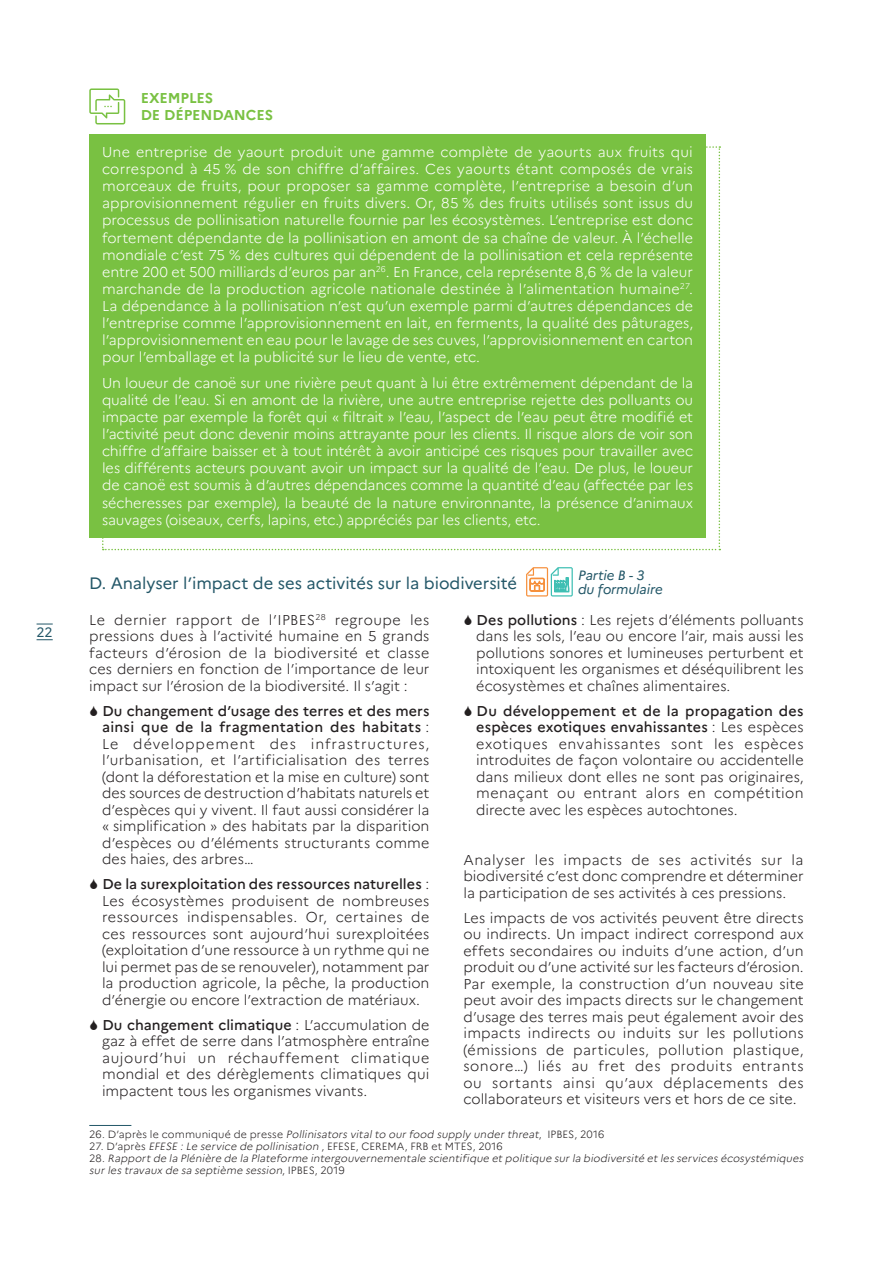
<style>
.page{position:relative;width:893px;height:1263px;background:#fff}
.page>*{position:absolute;margin:0;border:0;box-sizing:border-box;transform-origin:0 0}
.Chapô{font:16.5px "Marianne";letter-spacing:-.005em;color:#235768}
.texte_puces{font:300 14.25px/16.5px "Marianne";color:#231f20;text-align:justify}
.texte_courant{font:300 14.25px/17.1px "Marianne";letter-spacing:-.005em;color:#fff;text-align:justify}
.texte_courant-2{font:700 14.25px "Marianne";letter-spacing:-.005em;color:#79c142}
.Chapô-2{font:italic 13.5px/13.5px "Marianne";letter-spacing:-.01em;color:#235768}
.Chapô-3{font:13.5px "Marianne";color:#235768}
.Notes{font:italic 300 10.5px/12px "Marianne";letter-spacing:.015em;color:#231f20}
.Notes-2{font:300 10.5px "Marianne";letter-spacing:.005em;color:#231f20}
.s1{font-weight:500}
.s2{font-style:normal}
.s3{font-style:italic}
</style>
<div class="page">
<svg style="left:37px;top:639px;width:16px;height:1px"></svg>
<svg style="left:37px;top:624px;width:16px;height:1px"></svg>
<svg style="left:102px;top:146px;width:618px;height:404px"></svg>
<div style="left:89px;top:134px;width:617px;height:404px;background:#79c142"></div>
<svg style="left:89px;top:88px;width:36px;height:36px"></svg>
<hr style="left:89px;top:1125px;width:42px;height:1px;background:#235768">
<svg style="left:526px;top:567px;width:47px;height:29px"></svg>
<p class="Chapô-3" style="left:37px;top:623px;width:18px">22</p>
<p class="texte_courant-2" style="left:141px;top:89px;width:74px">EXEMPLES</p>
<p class="texte_courant-2" style="left:141px;top:106px;width:134px">DE DÉPENDANCES</p>
<p class="texte_courant" style="left:102px;top:143px;width:593px">Une entreprise de yaourt produit une gamme complète de yaourts aux fruits qui correspond à 45 % de son chiffre d’affaires. Ces yaourts étant composés de vrais morceaux de fruits, pour proposer sa gamme complète, l’entreprise a besoin d’un approvisionnement régulier en fruits divers. Or, 85 % des fruits utilisés sont issus du processus de pollinisation naturelle fournie par les écosystèmes. L’entreprise est donc fortement dépendante de la pollinisation en amont de sa chaîne de valeur. À l’échelle mondiale c’est 75 % des cultures qui dépendent de la pollinisation et cela représente entre 200 et 500 milliards d’euros par an<sup>26</sup>. En France, cela représente 8,6 % de la valeur marchande de la production agricole nationale destinée à l’alimentation humaine<sup>27</sup>.<br>La dépendance à la pollinisation n’est qu’un exemple parmi d’autres dépendances de l’entreprise comme l’approvisionnement en lait, en ferments, la qualité des pâturages, l’approvisionnement en eau pour le lavage de ses cuves, l’approvisionnement en carton pour l’emballage et la publicité sur le lieu de vente, etc.</p>
<p class="texte_courant" style="left:102px;top:374px;width:593px">Un loueur de canoë sur une rivière peut quant à lui être extrêmement dépendant de la qualité de l’eau. Si en amont de la rivière, une autre entreprise rejette des polluants ou impacte par exemple la forêt qui « filtrait » l’eau, l’aspect de l’eau peut être modifié et l’activité peut donc devenir moins attrayante pour les clients. Il risque alors de voir son chiffre d’affaire baisser et à tout intérêt à avoir anticipé ces risques pour travailler avec les différents acteurs pouvant avoir un impact sur la qualité de l’eau. De plus, le loueur de canoë est soumis à d’autres dépendances comme la quantité d’eau (affectée par les sécheresses par exemple), la beauté de la nature environnante, la présence d’animaux sauvages (oiseaux, cerfs, lapins, etc.) appréciés par les clients, etc.</p>
<p class="Chapô" style="left:89px;top:573px;width:429px">D. Analyser l’impact de ses activités sur la biodiversité</p>
<p class="Chapô-2" style="left:578px;top:568px;width:86px">Partie B - 3 du formulaire</p>
<p class="texte_puces" style="left:89px;top:611px;width:342px">Le dernier rapport de l’IPBES<sup>28</sup> regroupe les pressions dues à l’activité humaine en 5 grands facteurs d’érosion de la biodiversité et classe ces derniers en fonction de l’importance de leur impact sur l’érosion de la biodiversité. Il s’agit :</p>
<p class="texte_puces" style="left:102px;top:702px;width:329px"><span class="s1">Du changement d’usage des terres et des mers ainsi que de la fragmentation des habitats</span> :<br>Le développement des infrastructures, l’urbanisation, et l’artificialisation des terres (dont la déforestation et la mise en culture) sont des sources de destruction d’habitats naturels et d’espèces qui y vivent. Il faut aussi considérer la « simplification » des habitats par la disparition d’espèces ou d’éléments structurants comme des haies, des arbres…</p>
<p class="texte_puces" style="left:102px;top:876px;width:329px"><span class="s1">De la surexploitation des ressources naturelles</span> :<br>Les écosystèmes produisent de nombreuses ressources indispensables. Or, certaines de ces ressources sont aujourd’hui surexploitées (exploitation d’une ressource à un rythme qui ne lui permet pas de se renouveler), notamment par la production agricole, la pêche, la production d’énergie ou encore l’extraction de matériaux.</p>
<p class="texte_puces" style="left:102px;top:1016px;width:329px"><span class="s1">Du changement climatique</span> : L’accumulation de gaz à effet de serre dans l’atmosphère entraîne aujourd’hui un réchauffement climatique mondial et des dérèglements climatiques qui impactent tous les organismes vivants.</p>
<p class="texte_puces" style="left:476px;top:611px;width:329px"><span class="s1">Des pollutions</span> : Les rejets d’éléments polluants dans les sols, l’eau ou encore l’air, mais aussi les pollutions sonores et lumineuses perturbent et intoxiquent les organismes et déséquilibrent les écosystèmes et chaînes alimentaires.</p>
<p class="texte_puces" style="left:476px;top:702px;width:329px"><span class="s1">Du développement et de la propagation des espèces exotiques envahissantes</span> : Les espèces exotiques envahissantes sont les espèces introduites de façon volontaire ou accidentelle dans milieux dont elles ne sont pas originaires, menaçant ou entrant alors en compétition directe avec les espèces autochtones.</p>
<p class="texte_puces" style="left:463px;top:851px;width:342px">Analyser les impacts de ses activités sur la biodiversité c’est donc comprendre et déterminer la participation de ses activités à ces pressions.</p>
<p class="texte_puces" style="left:463px;top:909px;width:342px">Les impacts de vos activités peuvent être directs ou indirects. Un impact indirect correspond aux effets secondaires ou induits d’une action, d’un produit ou d’une activité sur les facteurs d’érosion.<br>Par exemple, la construction d’un nouveau site peut avoir des impacts directs sur le changement d’usage des terres mais peut également avoir des impacts indirects ou induits sur les pollutions (émissions de particules, pollution plastique, sonore…) liés au fret des produits entrants ou sortants ainsi qu’aux déplacements des collaborateurs et visiteurs vers et hors de ce site.</p>
<p class="Notes" style="left:89px;top:1128px;width:517px"><span class="s2">2 6 . D ’a p rès l e co m m u n i q u é d e p ress e</span> Pollinisators vitalto ourfood supply underthreat<span class="s2">, I P B E S , 2 01 6</span></p>
<p class="Notes-2" style="left:89px;top:1139px;width:415px">27. D’après <span class="s3">EFESE:Le service de pollinisation</span> , EFESE, CEREMA, FRB et MTES, 2016</p>
<p class="Notes" style="left:89px;top:1152px;width:718px"><span class="s2">2 8 .</span> Rapport de la Plénière de la Plateforme intergouvernementale scientifique et politique surla biodiversité et les services écosystémiques surles travaux de sa septième session<span class="s2">, I P B E S , 2 0 1 9</span></p>
</div>
